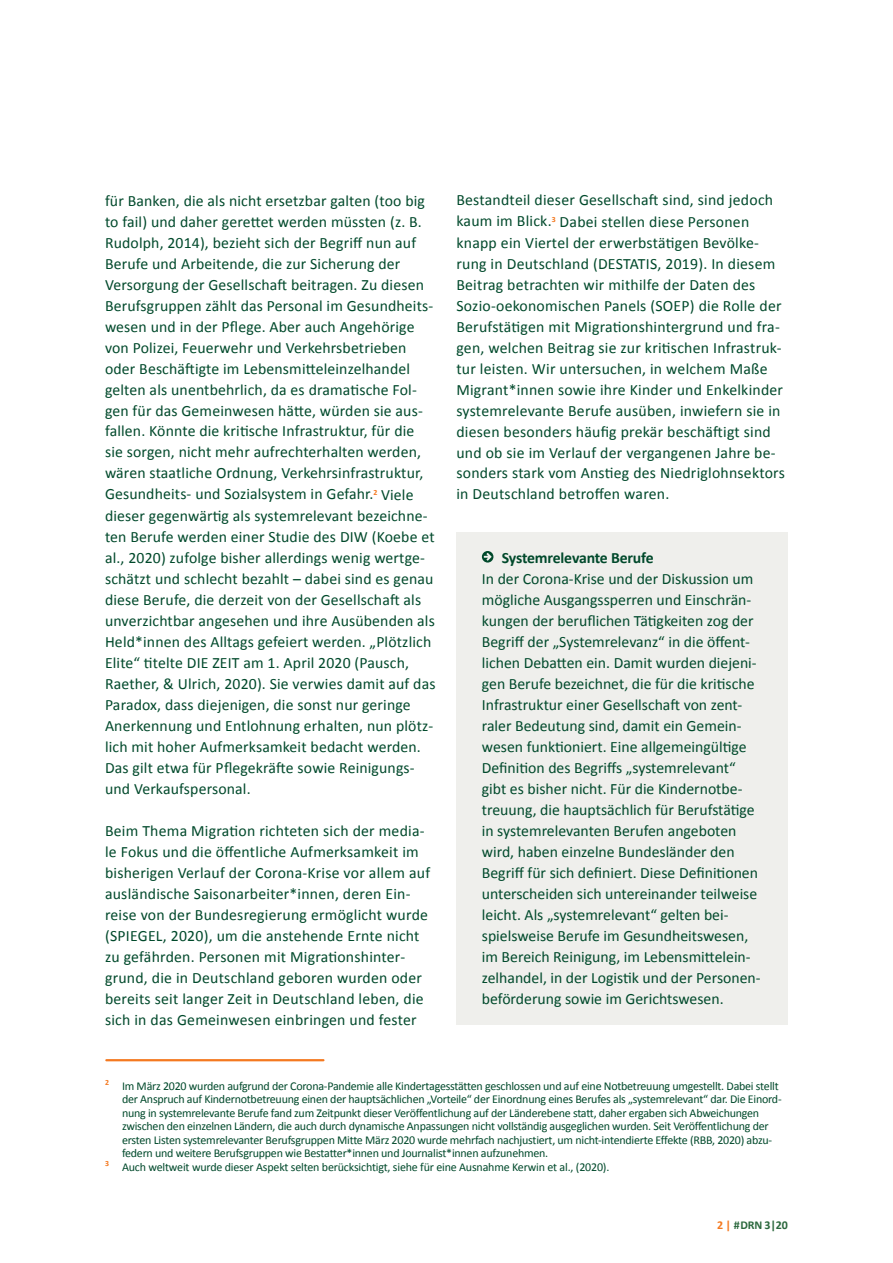
<style>
.page{position:relative;width:893px;height:1263px;background:#fff}
.page>*{position:absolute;margin:0;border:0;box-sizing:border-box;transform-origin:0 0}
.t1{font:15.75px/21px "Calibri";letter-spacing:.01em;color:#00492b}
.t2{font:700 15.75px "Calibri";letter-spacing:-.02em;color:#00492b}
.t3{font:12px "Calibri";letter-spacing:-.02em;color:#00492b}
.t4{font:700 12px "Calibri";color:#2b683d}
.s1{color:#f47920}
</style>
<div class="page">
<div style="left:456px;top:532px;width:332px;height:492px;background:#efefec"></div>
<svg style="left:482px;top:551px;width:11px;height:11px"></svg>
<hr style="left:106px;top:1059px;width:217px;height:2px;background:#f47920">
<p class="t1" style="left:105px;top:189px;width:332px">für Banken, die als nicht ersetzbar galten (too big to fail) und daher gerettet werden müssten (z. B.<br>Rudolph, 2014), bezieht sich der Begriff nun auf Berufe und Arbeitende, die zur Sicherung der Versorgung der Gesellschaft beitragen. Zu diesen Berufsgruppen zählt das Personal im Gesundheits&shy;wesen und in der Pflege. Aber auch Angehörige von Polizei, Feuerwehr und Verkehrsbetrieben oder Beschäftigte im Lebensmitteleinzelhandel gelten als unentbehrlich, da es dramatische Fol&shy;gen für das Gemeinwesen hätte, würden sie aus&shy;fallen. Könnte die kritische Infrastruktur, für die sie sorgen, nicht mehr aufrechterhalten werden, wären staatliche Ordnung, Verkehrsinfrastruktur, Gesundheits- und Sozialsystem in Gefahr.<sup>2</sup> Viele dieser gegenwärtig als systemrelevant bezeichne&shy;ten Berufe werden einer Studie des DIW (Koebe et al., 2020) zufolge bisher allerdings wenig wertge&shy;schätzt und schlecht bezahlt – dabei sind es genau diese Berufe, die derzeit von der Gesellschaft als unverzichtbar angesehen und ihre Ausübenden als Held*innen des Alltags gefeiert werden. „Plötzlich Elite“ titelte DIE ZEIT am 1. April 2020 (Pausch, Raether, &amp; Ulrich, 2020). Sie verwies damit auf das Paradox, dass diejenigen, die sonst nur geringe Anerkennung und Entlohnung erhalten, nun plötz&shy;lich mit hoher Aufmerksamkeit bedacht werden.<br>Das gilt etwa für Pflegekräfte sowie Reinigungs&shy;und Verkaufspersonal.</p>
<p class="t1" style="left:105px;top:819px;width:327px">Beim Thema Migration richteten sich der media&shy;le Fokus und die öffentliche Aufmerksamkeit im bisherigen Verlauf der Corona-Krise vor allem auf ausländische Saisonarbeiter*innen, deren Ein&shy;reise von der Bundesregierung ermöglicht wurde (SPIEGEL, 2020), um die anstehende Ernte nicht zu gefährden. Personen mit Migrationshinter&shy;grund, die in Deutschland geboren wurden oder bereits seit langer Zeit in Deutschland leben, die sich in das Gemeinwesen einbringen und fester</p>
<p class="t1" style="left:456px;top:189px;width:330px">Bestandteil dieser Gesellschaft sind, sind jedoch kaum im Blick.<sup>3</sup> Dabei stellen diese Personen knapp ein Viertel der erwerbstätigen Bevölke&shy;rung in Deutschland (DESTATIS, 2019). In diesem Beitrag betrachten wir mithilfe der Daten des Sozio-oekonomischen Panels (SOEP) die Rolle der Berufstätigen mit Migrationshintergrund und fra&shy;gen, welchen Beitrag sie zur kritischen Infrastruk&shy;tur leisten. Wir untersuchen, in welchem Maße Migrant*innen sowie ihre Kinder und Enkelkinder systemrelevante Berufe ausüben, inwiefern sie in diesen besonders häufig prekär beschäftigt sind und ob sie im Verlauf der vergangenen Jahre be&shy;sonders stark vom Anstieg des Niedriglohnsektors in Deutschland betroffen waren.</p>
<p class="t2" style="left:502px;top:548px;width:153px">Systemrelevante Berufe</p>
<p class="t1" style="left:482px;top:567px;width:280px">In der Corona-Krise und der Diskussion um mögliche Ausgangssperren und Einschrän&shy;kungen der beruflichen Tätigkeiten zog der Begriff der „Systemrelevanz“ in die öffent&shy;lichen Debatten ein. Damit wurden diejeni&shy;gen Berufe bezeichnet, die für die kritische Infrastruktur einer Gesellschaft von zent&shy;raler Bedeutung sind, damit ein Gemein&shy;wesen funktioniert. Eine allgemeingültige Definition des Begriffs „systemrelevant“ gibt es bisher nicht. Für die Kindernotbe&shy;treuung, die hauptsächlich für Berufstätige in systemrelevanten Berufen angeboten wird, haben einzelne Bundesländer den Begriff für sich definiert. Diese Definitionen unterscheiden sich untereinander teilweise leicht. Als „systemrelevant“ gelten bei&shy;spielsweise Berufe im Gesundheitswesen, im Bereich Reinigung, im Lebensmittelein&shy;zelhandel, in der Logistik und der Personen&shy;beförderung sowie im Gerichtswesen.</p>
<p class="t3" style="left:105px;top:1078px;width:675px"><sup>2</sup> Im März 2020 wurden aufgrund der Corona-Pandemie alle Kindertagesstätten geschlossen und auf eine Notbetreuung umgestellt. Dabei stellt</p>
<p class="t3" style="left:122px;top:1092px;width:661px">der Anspruch auf Kindernotbetreuung einen der hauptsächlichen „Vorteile“ der Einordnung eines Berufes als „systemrelevant“ dar. Die Einord-</p>
<p class="t3" style="left:122px;top:1105px;width:639px">nung in systemrelevante Berufe fand zum Zeitpunkt dieser Veröffentlichung auf der Länderebene statt, daher ergaben sich Abweichungen</p>
<p class="t3" style="left:122px;top:1119px;width:648px">zwischen den einzelnen Ländern, die auch durch dynamische Anpassungen nicht vollständig ausgeglichen wurden. Seit Veröffentlichung der</p>
<p class="t3" style="left:122px;top:1132px;width:652px">ersten Listen systemrelevanter Berufsgruppen Mitte März 2020 wurde mehrfach nachjustiert, um nicht-intendierte Effekte (RBB, 2020) abzu-</p>
<p class="t3" style="left:122px;top:1146px;width:428px">federn und weitere Berufsgruppen wie Bestatter*innen und Journalist*innen aufzunehmen.</p>
<p class="t3" style="left:105px;top:1159px;width:506px"><sup>3</sup> Auch weltweit wurde dieser Aspekt selten berücksichtigt, siehe für eine Ausnahme Kerwin et al., (2020).</p>
<p class="t4" style="left:717px;top:1217px;width:72px"><span class="s1">2 |</span> #DRN 3|20</p>
</div>
